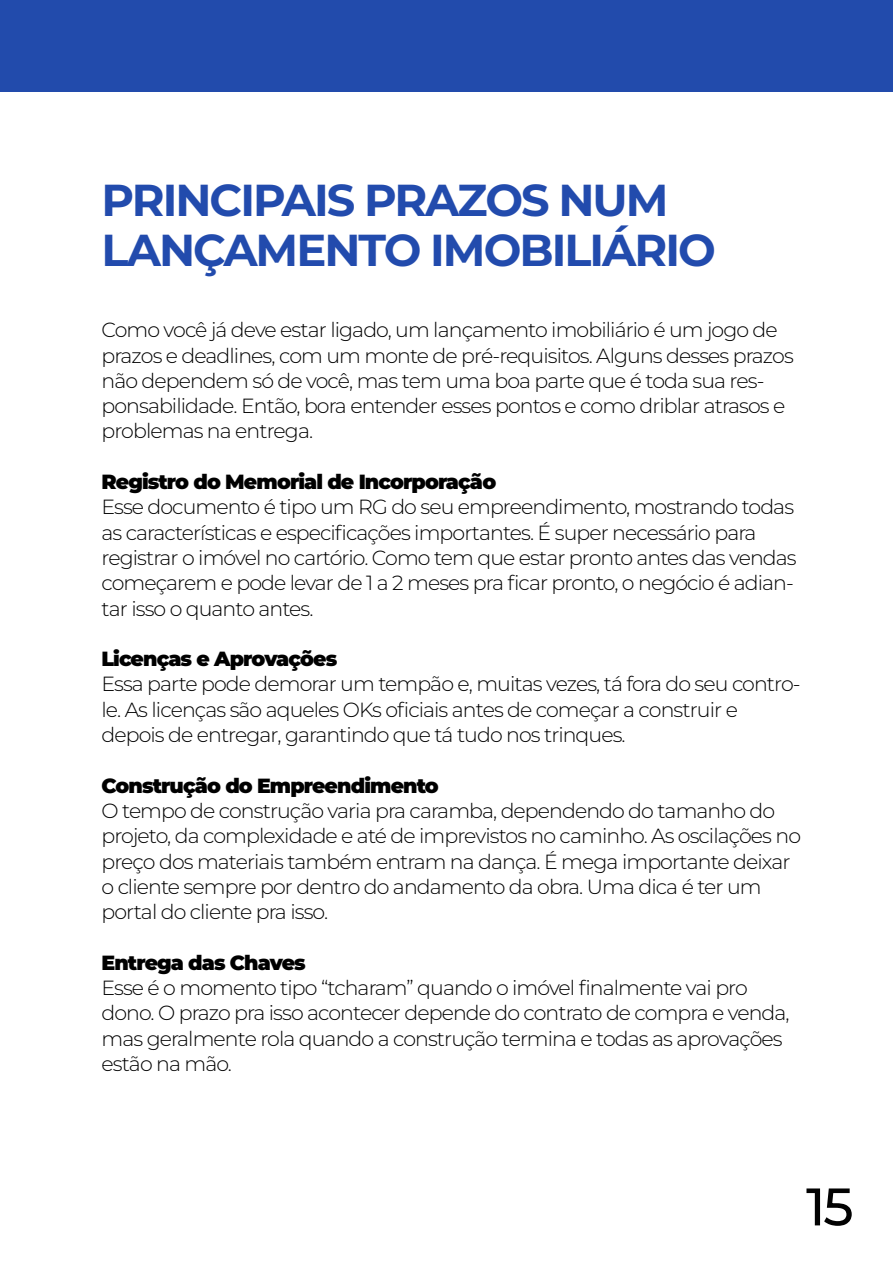
<style>
.page{position:relative;width:893px;height:1263px;background:#fff}
.page>*{position:absolute;margin:0;border:0;box-sizing:border-box;transform-origin:0 0}
.t1{font:500 52.8px "Montserrat";color:#020202}
.t2{font:700 44.7px/50.1px "Montserrat";letter-spacing:-.045em;color:#224bad}
.t3{font:300 20.55px/25.3px "Montserrat";letter-spacing:-.045em;color:#000}
.t4{font:900 20.55px "Montserrat";letter-spacing:-.045em;color:#000}
</style>
<div class="page">
<div style="left:0;top:0;width:893px;height:91px;background:#224bac"></div>
<h2 class="t2" style="left:102px;top:174px;width:616px">PRINCIPAIS PRAZOS NUM<br>LANÇAMENTO IMOBILIÁRIO</h2>
<p class="t3" style="left:102px;top:317px;width:694px">Como você já deve estar ligado, um lançamento imobiliário é um jogo de prazos e deadlines, com um monte de pré-requisitos. Alguns desses prazos não dependem só de você, mas tem uma boa parte que é toda sua res&shy;ponsabilidade. Então, bora entender esses pontos e como driblar atrasos e problemas na entrega.</p>
<p class="t4" style="left:102px;top:468px;width:396px">Registro do Memorial de Incorporação</p>
<p class="t3" style="left:102px;top:494px;width:697px">Esse documento é tipo um RG do seu empreendimento, mostrando todas as características e especificações importantes. É super necessário para registrar o imóvel no cartório. Como tem que estar pronto antes das vendas começarem e pode levar de 1 a 2 meses pra ficar pronto, o negócio é adian&shy;tar isso o quanto antes.</p>
<p class="t4" style="left:102px;top:645px;width:237px">Licenças e Aprovações</p>
<p class="t3" style="left:102px;top:671px;width:701px">Essa parte pode demorar um tempão e, muitas vezes, tá fora do seu contro&shy;le. As licenças são aqueles OKs oficiais antes de começar a construir e depois de entregar, garantindo que tá tudo nos trinques.</p>
<p class="t4" style="left:102px;top:772px;width:339px">Construção do Empreendimento</p>
<p class="t3" style="left:102px;top:797px;width:701px">O tempo de construção varia pra caramba, dependendo do tamanho do projeto, da complexidade e até de imprevistos no caminho. As oscilações no preço dos materiais também entram na dança. É mega importante deixar o cliente sempre por dentro do andamento da obra. Uma dica é ter um portal do cliente pra isso.</p>
<p class="t4" style="left:102px;top:949px;width:206px">Entrega das Chaves</p>
<p class="t3" style="left:102px;top:974px;width:690px">Esse é o momento tipo “tcharam” quando o imóvel finalmente vai pro dono. O prazo pra isso acontecer depende do contrato de compra e venda, mas geralmente rola quando a construção termina e todas as aprovações estão na mão.</p>
<h1 class="t1" style="left:806px;top:1171px;width:49px">15</h1>
</div>
